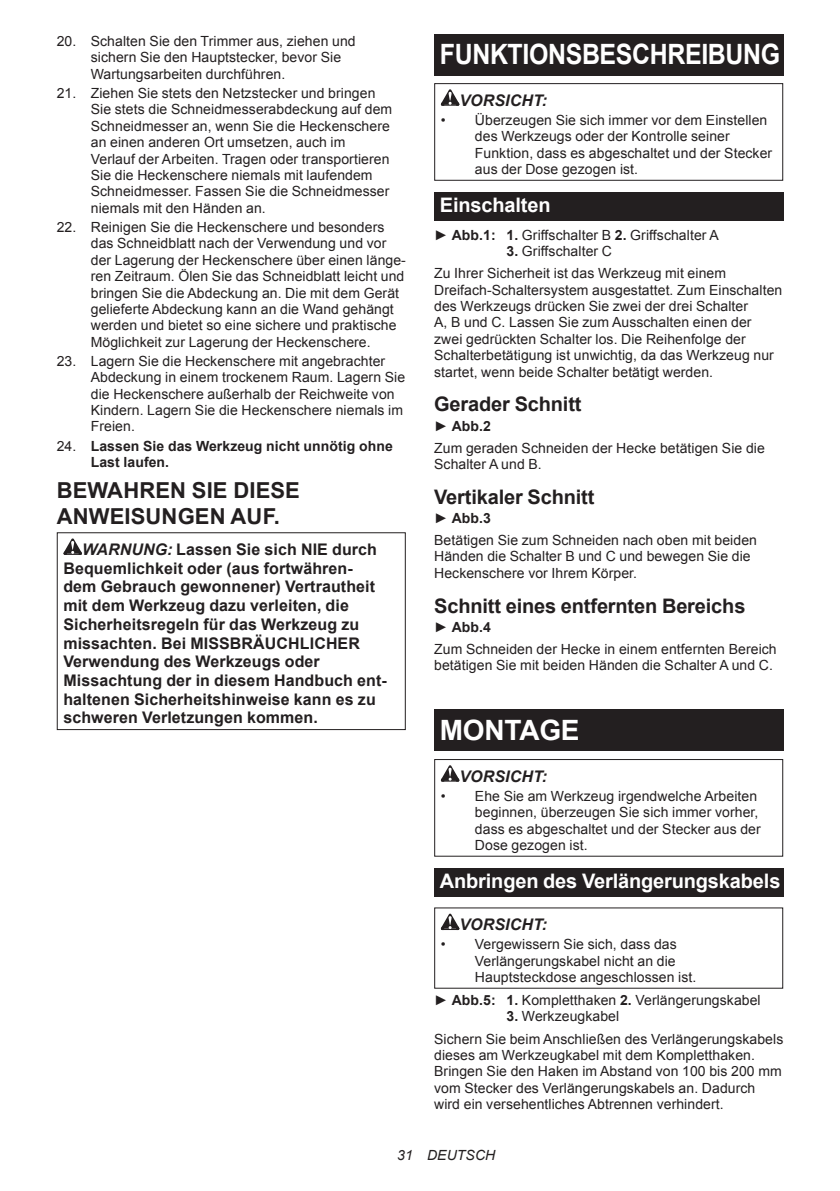
<style>
.page{position:relative;width:840px;height:1191px;background:#fff}
.page>*{position:absolute;margin:0;border:0;box-sizing:border-box;transform-origin:0 0}
.t1{font:700 28px "Arial";letter-spacing:-.015em;color:#fff;scale:.89 1}
.t2{font:700 28px "Arial";letter-spacing:-.015em;color:#fff}
.t3{font:700 22px/25.8px "Arial";letter-spacing:.005em;color:#231f20}
.t4{font:700 20px "Arial";letter-spacing:-.01em;color:#231f20}
.t5{font:700 20px "Arial";letter-spacing:-.01em;color:#fff}
.t6{font:700 16px/18.8px "Arial";letter-spacing:.005em;color:#231f20}
.t7{font:italic 700 16px "Arial";letter-spacing:.005em;color:#231f20}
.t8{font:14px/16.4px "Arial";letter-spacing:.005em;color:#231f20}
.t9{font:700 14px/16.4px "Arial";letter-spacing:.005em;color:#231f20}
.t10{font:italic 14px "Arial";letter-spacing:.005em;color:#231f20}
.s1{font-weight:400}
.s2{font-style:italic}
.s3{font-weight:700}
</style>
<div class="page">
<svg style="left:63px;top:538px;width:19px;height:17px"></svg>
<div style="left:57px;top:532px;width:348px;height:198px;border:1px solid #231f20"></div>
<div style="left:434px;top:34px;width:348px;height:41px;background:#231f20"></div>
<svg style="left:440px;top:89px;width:19px;height:17px"></svg>
<div style="left:434px;top:83px;width:348px;height:98px;border:1px solid #231f20"></div>
<div style="left:434px;top:192px;width:348px;height:29px;background:#231f20"></div>
<div style="left:434px;top:710px;width:348px;height:41px;background:#231f20"></div>
<svg style="left:440px;top:765px;width:19px;height:16px"></svg>
<div style="left:434px;top:759px;width:348px;height:97px;border:1px solid #231f20"></div>
<div style="left:434px;top:868px;width:348px;height:28px;background:#231f20"></div>
<svg style="left:440px;top:913px;width:19px;height:17px"></svg>
<p class="t8" style="left:91px;top:33px;width:266px;text-indent:-34px">20. Schalten Sie den Trimmer aus, ziehen und sichern Sie den Hauptstecker, bevor Sie<br>Wartungsarbeiten durchführen.</p>
<p class="t8" style="left:91px;top:85px;width:303px;text-indent:-34px">21. Ziehen Sie stets den Netzstecker und bringen Sie stets die Schneidmesserabdeckung auf dem Schneidmesser an, wenn Sie die Heckenschere an einen anderen Ort umsetzen, auch im Verlauf der Arbeiten. Tragen oder transportieren Sie die Heckenschere niemals mit laufendem Schneidmesser. Fassen Sie die Schneidmesser niemals mit den Händen an.</p>
<p class="t8" style="left:91px;top:219px;width:316px;text-indent:-34px">22. Reinigen Sie die Heckenschere und besonders das Schneidblatt nach der Verwendung und vor der Lagerung der Heckenschere über einen länge&shy;ren Zeitraum. Ölen Sie das Schneidblatt leicht und bringen Sie die Abdeckung an. Die mit dem Gerät gelieferte Abdeckung kann an die Wand gehängt werden und bietet so eine sichere und praktische Möglichkeit zur Lagerung der Heckenschere.</p>
<p class="t8" style="left:91px;top:353px;width:316px;text-indent:-34px">23. Lagern Sie die Heckenschere mit angebrachter Abdeckung in einem trockenem Raum. Lagern Sie die Heckenschere außerhalb der Reichweite von Kindern. Lagern Sie die Heckenschere niemals im Freien.</p>
<p class="t9" style="left:91px;top:438px;width:303px;text-indent:-34px"><span class="s1">24.</span> Lassen Sie das Werkzeug nicht unnötig ohne<br>Last laufen.</p>
<h2 class="t3" style="left:57px;top:478px;width:244px">BEWAHREN SIE DIESE<br>ANWEISUNGEN AUF.</h2>
<p class="t6" style="left:63px;top:540px;width:324px;text-indent:19px"><span class="s2">WARNUNG:</span> Lassen Sie sich NIE durch Bequemlichkeit oder (aus fortwähren&shy;dem Gebrauch gewonnener) Vertrautheit mit dem Werkzeug dazu verleiten, die Sicherheitsregeln für das Werkzeug zu missachten. Bei MISSBRÄUCHLICHER Verwendung des Werkzeugs oder Missachtung der in diesem Handbuch ent&shy;haltenen Sicherheitshinweise kann es zu schweren Verletzungen kommen.</p>
<h1 class="t1" style="left:439px;top:35px;width:384px">FUNKTIONSBESCHREIBUNG</h1>
<p class="t7" style="left:459px;top:89px;width:89px">VORSICHT:</p>
<p class="t8" style="left:474px;top:112px;width:299px;text-indent:-34px">• Überzeugen Sie sich immer vor dem Einstellen des Werkzeugs oder der Kontrolle seiner Funktion, dass es abgeschaltet und der Stecker aus der Dose gezogen ist.</p>
<h3 class="t5" style="left:439px;top:192px;width:112px">Einschalten</h3>
<p class="t8" style="left:434px;top:227px;width:286px">► <span class="s3">Abb.1: 1.</span> Griffschalter B <span class="s3">2.</span> Griffschalter A</p>
<p class="t8" style="left:434px;top:240px;width:293px;line-height:22px;text-indent:72px"><span class="s3">3.</span> Griffschalter C<br>Zu Ihrer Sicherheit ist das Werkzeug mit einem</p>
<p class="t8" style="left:434px;top:282px;width:349px">Dreifach-Schaltersystem ausgestattet. Zum Einschalten des Werkzeugs drücken Sie zwei der drei Schalter<br>A, B und C. Lassen Sie zum Ausschalten einen der zwei gedrückten Schalter los. Die Reihenfolge der Schalterbetätigung ist unwichtig, da das Werkzeug nur startet, wenn beide Schalter betätigt werden.</p>
<h3 class="t4" style="left:434px;top:391px;width:149px">Gerader Schnitt</h3>
<p class="t8" style="left:434px;top:415px;width:332px;line-height:22px">► <span class="s3">Abb.2<br></span>Zum geraden Schneiden der Hecke betätigen Sie die</p>
<p class="t8" style="left:434px;top:456px;width:109px">Schalter A und B.</p>
<h3 class="t4" style="left:434px;top:483px;width:162px">Vertikaler Schnitt</h3>
<p class="t8" style="left:434px;top:507px;width:324px;line-height:22px">► <span class="s3">Abb.3<br></span>Betätigen Sie zum Schneiden nach oben mit beiden</p>
<p class="t8" style="left:434px;top:548px;width:318px">Händen die Schalter B und C und bewegen Sie die<br>Heckenschere vor Ihrem Körper.</p>
<h3 class="t4" style="left:434px;top:592px;width:312px">Schnitt eines entfernten Bereichs</h3>
<p class="t8" style="left:434px;top:616px;width:344px;line-height:22px">► <span class="s3">Abb.4<br></span>Zum Schneiden der Hecke in einem entfernten Bereich</p>
<p class="t8" style="left:434px;top:657px;width:340px">betätigen Sie mit beiden Händen die Schalter A und C.</p>
<h1 class="t2" style="left:439px;top:711px;width:141px">MONTAGE</h1>
<p class="t7" style="left:459px;top:765px;width:89px">VORSICHT:</p>
<p class="t8" style="left:474px;top:788px;width:287px;text-indent:-34px">• Ehe Sie am Werkzeug irgendwelche Arbeiten beginnen, überzeugen Sie sich immer vorher, dass es abgeschaltet und der Stecker aus der Dose gezogen ist.</p>
<h3 class="t5" style="left:439px;top:867px;width:342px">Anbringen des Verlängerungskabels</h3>
<p class="t7" style="left:459px;top:913px;width:89px">VORSICHT:</p>
<p class="t8" style="left:474px;top:936px;width:223px;text-indent:-34px">• Vergewissern Sie sich, dass das<br>Verlängerungskabel nicht an die<br>Hauptsteckdose angeschlossen ist.</p>
<p class="t8" style="left:434px;top:992px;width:328px">► <span class="s3">Abb.5: 1.</span> Kompletthaken <span class="s3">2.</span> Verlängerungskabel</p>
<p class="t8" style="left:434px;top:1005px;width:350px;line-height:22px;text-indent:72px"><span class="s3">3.</span> Werkzeugkabel<br>Sichern Sie beim Anschließen des Verlängerungskabels</p>
<p class="t8" style="left:434px;top:1047px;width:349px">dieses am Werkzeugkabel mit dem Kompletthaken.<br>Bringen Sie den Haken im Abstand von 100 bis 200 mm vom Stecker des Verlängerungskabels an. Dadurch wird ein versehentliches Abtrennen verhindert.</p>
<p class="t10" style="left:397px;top:1146px;width:99px">31 DEUTSCH</p>
</div>
